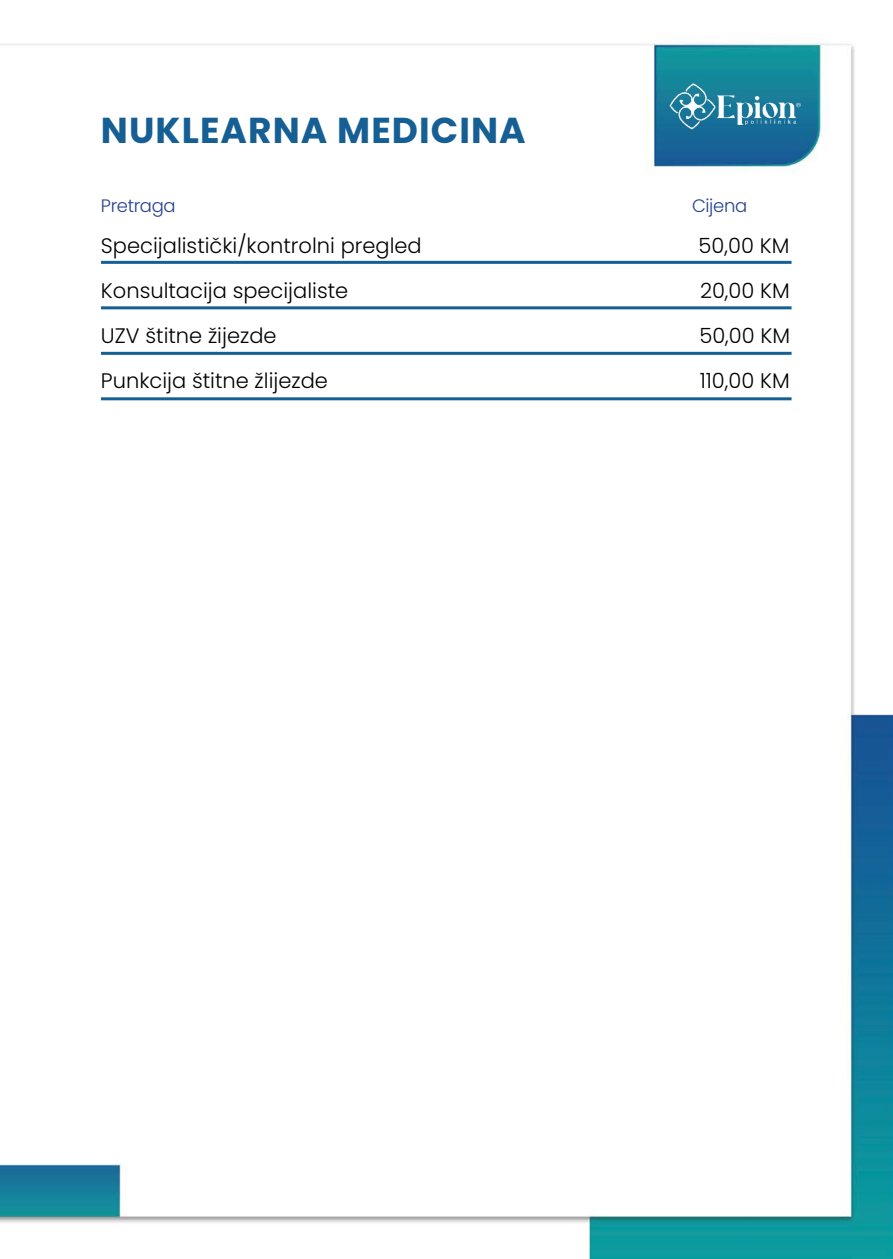
<style>
.page{position:relative;width:893px;height:1259px;background:#fff}
.page>*{position:absolute;margin:0;border:0;box-sizing:border-box;transform-origin:0 0}
.t1{font:700 36px "Poppins";letter-spacing:.03em;color:#155f94}
.t2{font:300 21px "Poppins";color:#000}
.t3{font:300 18px "Poppins";letter-spacing:-.02em;color:#25408f}
</style>
<div class="page">
<img style="left:0;top:41px;width:893px;height:1218px">
<img style="left:656px;top:66px;width:158px;height:81px">
<hr style="left:101px;top:261px;width:690px;height:3px;background:#155f94">
<hr style="left:101px;top:306px;width:690px;height:3px;background:#155f94">
<hr style="left:101px;top:352px;width:690px;height:3px;background:#155f94">
<hr style="left:101px;top:397px;width:690px;height:3px;background:#155f94">
<h1 class="t1" style="left:101px;top:110px;width:426px">NUKLEARNA MEDICINA</h1>
<p class="t3" style="left:101px;top:195px;width:76px">Pretraga</p>
<p class="t3" style="left:692px;top:195px;width:57px">Cijena</p>
<p class="t2" style="left:101px;top:233px;width:322px">Specijalistički/kontrolni pregled</p>
<p class="t2" style="left:699px;top:233px;width:92px">50,00 KM</p>
<p class="t2" style="left:101px;top:278px;width:249px">Konsultacija specijaliste</p>
<p class="t2" style="left:700px;top:278px;width:91px">20,00 KM</p>
<p class="t2" style="left:101px;top:323px;width:177px">UZV štitne žijezde</p>
<p class="t2" style="left:699px;top:323px;width:92px">50,00 KM</p>
<p class="t2" style="left:101px;top:368px;width:228px">Punkcija štitne žlijezde</p>
<p class="t2" style="left:700px;top:368px;width:92px">110,00 KM</p>
</div>
